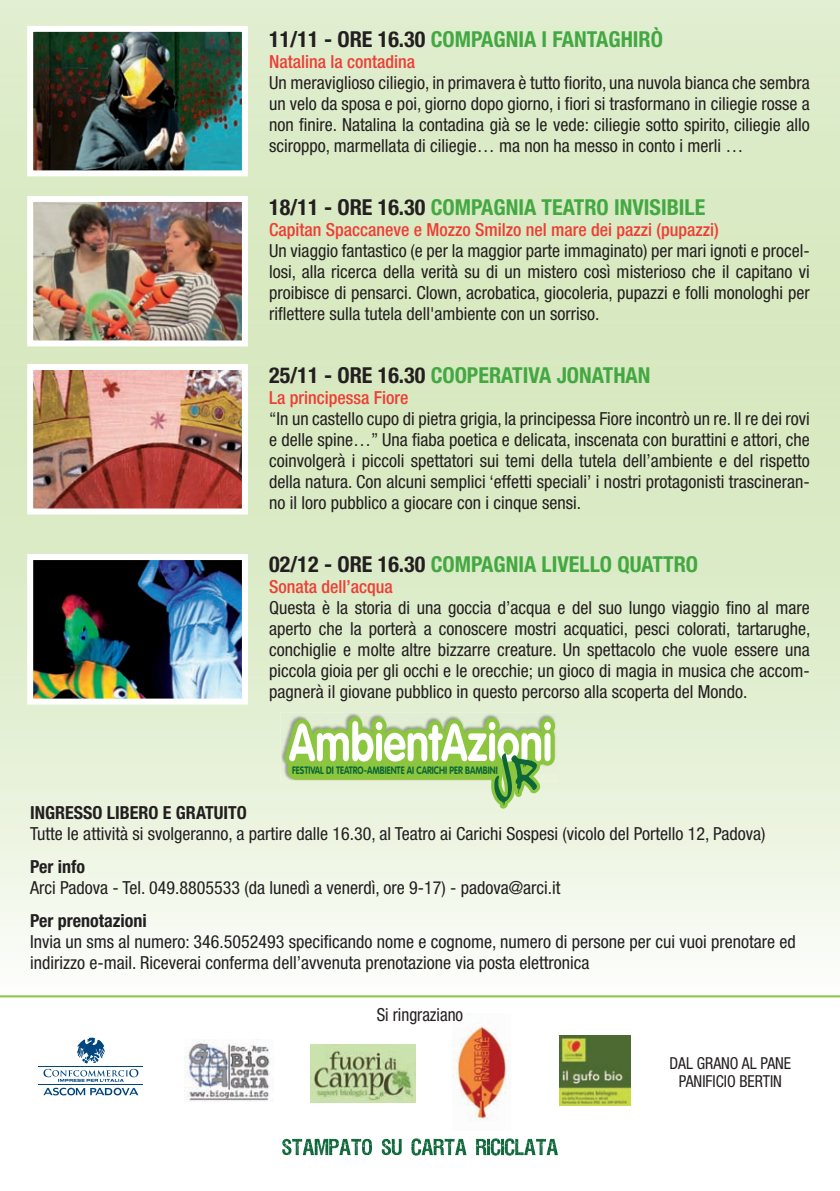
<style>
.page{position:relative;width:840px;height:1191px;background:#fff}
.page>*{position:absolute;margin:0;border:0;box-sizing:border-box;transform-origin:0 0}
.t1{font:700 condensed 22px "Helvetica Neue";color:#43a842}
.t2{font:condensed 18px/21px "Helvetica Neue";color:#231f20;text-align:justify}
.t3{font:500 condensed 18px "Helvetica Neue";color:#ee3e35}
.t4{font:700 condensed 18px "Helvetica Neue";color:#231f20}
.t5{font:condensed 18px "Helvetica Neue";color:#231f20;scale:.95 1}
.t6{font:condensed 16.4px/18.4px "Helvetica Neue";color:#231f20;text-align:center;scale:.95 1}
.t7{font:700 10.6px "VAG Rounded";color:#0c6638;scale:.8 1}
.s1{color:#231f20}
</style>
<div class="page">
<svg style="left:43px;top:1087px;width:95px;height:8px"></svg>
<hr style="left:38px;top:1066px;width:105px;height:1px;background:#00467e">
<hr style="left:38px;top:1084px;width:105px;height:1px;background:#00467e">
<svg style="left:43px;top:1037px;width:95px;height:44px"></svg>
<img style="left:184px;top:1039px;width:90px;height:62px">
<img style="left:310px;top:1044px;width:105px;height:58px">
<img style="left:452px;top:1013px;width:58px;height:108px">
<img style="left:559px;top:1035px;width:71px;height:71px">
<svg style="left:282px;top:1138px;width:90px;height:17px"></svg>
<svg style="left:381px;top:1138px;width:20px;height:17px"></svg>
<svg style="left:411px;top:1138px;width:55px;height:17px"></svg>
<svg style="left:476px;top:1138px;width:81px;height:17px"></svg>
<img style="left:34px;top:33px;width:207px;height:136px">
<div style="left:27px;top:26px;width:221px;height:150px;border:6px solid #fff"></div>
<img style="left:34px;top:203px;width:207px;height:136px">
<div style="left:27px;top:196px;width:221px;height:150px;border:6px solid #fff"></div>
<img style="left:34px;top:371px;width:207px;height:136px">
<div style="left:27px;top:364px;width:221px;height:150px;border:6px solid #fff"></div>
<img style="left:34px;top:561px;width:207px;height:136px">
<div style="left:27px;top:554px;width:221px;height:150px;border:6px solid #fff"></div>
<img style="left:280px;top:712px;width:276px;height:70px">
<svg style="left:285px;top:717px;width:269px;height:91px"></svg>
<hr style="left:0;top:995px;width:839px;height:2px;background:#8ac645">
<p class="t1" style="left:269px;top:25px;width:395px"><span class="s1">11/11 - ORE 16.30</span> COMPAGNIA I FANTAGHIRÒ</p>
<p class="t3" style="left:269px;top:50px;width:147px">Natalina la contadina</p>
<p class="t2" style="left:269px;top:72px;width:542px">Un meraviglioso ciliegio, in primavera è tutto fiorito, una nuvola bianca che sembra un velo da sposa e poi, giorno dopo giorno, i fiori si trasformano in ciliegie rosse a non finire. Natalina la contadina già se le vede: ciliegie sotto spirito, ciliegie allo sciroppo, marmellata di ciliegie… ma non ha messo in conto i merli …</p>
<p class="t1" style="left:269px;top:193px;width:437px"><span class="s1">18/11 - ORE 16.30</span> COMPAGNIA TEATRO INVISIBILE</p>
<p class="t3" style="left:269px;top:218px;width:451px">Capitan Spaccaneve e Mozzo Smilzo nel mare dei pazzi (pupazzi)</p>
<p class="t2" style="left:269px;top:240px;width:542px">Un viaggio fantastico (e per la maggior parte immaginato) per mari ignoti e procel&shy;losi, alla ricerca della verità su di un mistero così misterioso che il capitano vi proibisce di pensarci. Clown, acrobatica, giocoleria, pupazzi e folli monologhi per riflettere sulla tutela dell'ambiente con un sorriso.</p>
<p class="t1" style="left:269px;top:361px;width:382px"><span class="s1">25/11 - ORE 16.30</span> COOPERATIVA JONATHAN</p>
<p class="t3" style="left:269px;top:386px;width:141px">La principessa Fiore</p>
<p class="t2" style="left:269px;top:408px;width:542px">“In un castello cupo di pietra grigia, la principessa Fiore incontrò un re. Il re dei rovi e delle spine…” Una fiaba poetica e delicata, inscenata con burattini e attori, che coinvolgerà i piccoli spettatori sui temi della tutela dell’ambiente e del rispetto della natura. Con alcuni semplici ‘effetti speciali’ i nostri protagonisti trascineran&shy;no il loro pubblico a giocare con i cinque sensi.</p>
<p class="t1" style="left:269px;top:550px;width:430px"><span class="s1">02/12 - ORE 16.30</span> COMPAGNIA LIVELLO QUATTRO</p>
<p class="t3" style="left:269px;top:575px;width:125px">Sonata dell’acqua</p>
<p class="t2" style="left:269px;top:597px;width:542px">Questa è la storia di una goccia d’acqua e del suo lungo viaggio fino al mare aperto che la porterà a conoscere mostri acquatici, pesci colorati, tartarughe, conchiglie e molte altre bizzarre creature. Un spettacolo che vuole essere una piccola gioia per gli occhi e le orecchie; un gioco di magia in musica che accom&shy;pagnerà il giovane pubblico in questo percorso alla scoperta del Mondo.</p>
<p class="t7" style="left:292px;top:763px;width:258px">FESTIVAL DI TEATRO-AMBIENTE AI CARICHI PER BAMBINI</p>
<p class="t4" style="left:30px;top:801px;width:218px">INGRESSO LIBERO E GRATUITO</p>
<p class="t2" style="left:30px;top:823px;width:736px">Tutte le attività si svolgeranno, a partire dalle 16.30, al Teatro ai Carichi Sospesi (vicolo del Portello 12, Padova)</p>
<p class="t4" style="left:30px;top:855px;width:56px">Per info</p>
<p class="t2" style="left:30px;top:877px;width:531px">Arci Padova - Tel. 049.8805533 (da lunedì a venerdì, ore 9-17) - padova@arci.it</p>
<p class="t4" style="left:30px;top:909px;width:118px">Per prenotazioni</p>
<p class="t2" style="left:30px;top:931px;width:766px">Invia un sms al numero: 346.5052493 specificando nome e cognome, numero di persone per cui vuoi prenotare ed indirizzo e-mail. Riceverai conferma dell’avvenuta prenotazione via posta elettronica</p>
<p class="t5" style="left:376px;top:1004px;width:92px">Si ringraziano</p>
<p class="t6" style="left:669px;top:1053px;width:129px">DAL GRANO AL PANE<br>PANIFICIO BERTIN</p>
</div>
